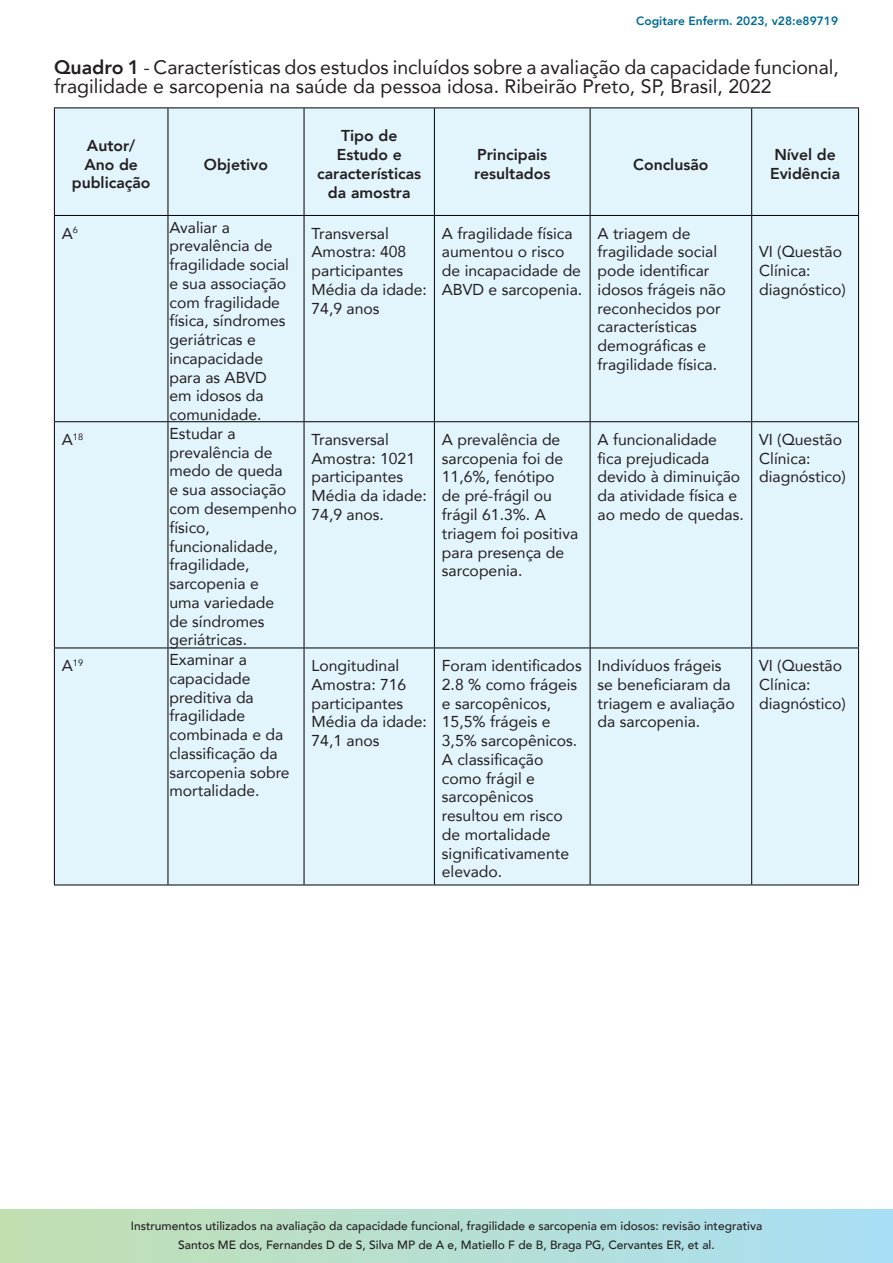
<style>
.page{position:relative;width:893px;height:1263px;background:#fff}
.page>*{position:absolute;margin:0;border:0;box-sizing:border-box;transform-origin:0 0}
.t1{font:19.5px/19.5px "Avenir";color:#231f20}
.t2{font:15.75px/18.8px "Avenir";color:#231f20}
.t3{font:800 15.75px/18.8px "Avenir";color:#231f20;text-align:center}
.t4{font:500 12px/18.6px "Avenir";color:#231f20;text-align:center}
.t5{font:800 12px "Avenir";color:#006c95}
.t6{font:9.15px "Avenir";color:#231f20}
.s1{font-weight:800}
.s2{font-size:15.75px}
</style>
<div class="page">
<svg style="left:0;top:1209px;width:893px;height:54px;background:#b6dfd2"></svg>
<div style="left:55px;top:109px;width:803px;height:776px;background:#e2f4fc"></div>
<hr style="left:54px;top:108px;width:114px;height:1px;background:#000">
<hr style="left:54px;top:108px;width:1px;height:107px;background:#000">
<hr style="left:168px;top:108px;width:136px;height:1px;background:#000">
<hr style="left:168px;top:108px;width:1px;height:107px;background:#000">
<hr style="left:304px;top:108px;width:130px;height:1px;background:#000">
<hr style="left:304px;top:108px;width:1px;height:107px;background:#000">
<hr style="left:434px;top:108px;width:156px;height:1px;background:#000">
<hr style="left:434px;top:108px;width:1px;height:107px;background:#000">
<hr style="left:590px;top:108px;width:162px;height:1px;background:#000">
<hr style="left:590px;top:108px;width:1px;height:107px;background:#000">
<hr style="left:752px;top:108px;width:107px;height:1px;background:#000">
<hr style="left:751px;top:108px;width:1px;height:107px;background:#000">
<hr style="left:858px;top:108px;width:1px;height:107px;background:#000">
<hr style="left:54px;top:215px;width:114px;height:1px;background:#000">
<hr style="left:54px;top:216px;width:1px;height:205px;background:#000">
<hr style="left:168px;top:215px;width:136px;height:1px;background:#000">
<hr style="left:168px;top:216px;width:1px;height:205px;background:#000">
<hr style="left:304px;top:215px;width:130px;height:1px;background:#000">
<hr style="left:304px;top:216px;width:1px;height:205px;background:#000">
<hr style="left:434px;top:215px;width:156px;height:1px;background:#000">
<hr style="left:434px;top:216px;width:1px;height:205px;background:#000">
<hr style="left:590px;top:215px;width:162px;height:1px;background:#000">
<hr style="left:590px;top:216px;width:1px;height:205px;background:#000">
<hr style="left:752px;top:215px;width:107px;height:1px;background:#000">
<hr style="left:751px;top:216px;width:1px;height:205px;background:#000">
<hr style="left:858px;top:216px;width:1px;height:205px;background:#000">
<hr style="left:54px;top:421px;width:114px;height:1px;background:#000">
<hr style="left:54px;top:422px;width:1px;height:226px;background:#000">
<hr style="left:168px;top:421px;width:136px;height:1px;background:#000">
<hr style="left:168px;top:422px;width:1px;height:226px;background:#000">
<hr style="left:304px;top:421px;width:130px;height:1px;background:#000">
<hr style="left:304px;top:422px;width:1px;height:226px;background:#000">
<hr style="left:434px;top:421px;width:156px;height:1px;background:#000">
<hr style="left:434px;top:422px;width:1px;height:226px;background:#000">
<hr style="left:590px;top:421px;width:162px;height:1px;background:#000">
<hr style="left:590px;top:422px;width:1px;height:226px;background:#000">
<hr style="left:752px;top:421px;width:107px;height:1px;background:#000">
<hr style="left:751px;top:422px;width:1px;height:226px;background:#000">
<hr style="left:858px;top:422px;width:1px;height:226px;background:#000">
<hr style="left:54px;top:648px;width:114px;height:1px;background:#000">
<hr style="left:54px;top:648px;width:1px;height:237px;background:#000">
<hr style="left:168px;top:648px;width:136px;height:1px;background:#000">
<hr style="left:168px;top:648px;width:1px;height:237px;background:#000">
<hr style="left:304px;top:648px;width:130px;height:1px;background:#000">
<hr style="left:304px;top:648px;width:1px;height:237px;background:#000">
<hr style="left:434px;top:648px;width:156px;height:1px;background:#000">
<hr style="left:434px;top:648px;width:1px;height:237px;background:#000">
<hr style="left:590px;top:648px;width:162px;height:1px;background:#000">
<hr style="left:590px;top:648px;width:1px;height:237px;background:#000">
<hr style="left:752px;top:648px;width:107px;height:1px;background:#000">
<hr style="left:751px;top:648px;width:1px;height:237px;background:#000">
<hr style="left:858px;top:648px;width:1px;height:237px;background:#000">
<hr style="left:54px;top:885px;width:114px;height:1px;background:#000">
<hr style="left:168px;top:885px;width:136px;height:1px;background:#000">
<hr style="left:304px;top:885px;width:130px;height:1px;background:#000">
<hr style="left:434px;top:885px;width:156px;height:1px;background:#000">
<hr style="left:590px;top:885px;width:162px;height:1px;background:#000">
<hr style="left:752px;top:885px;width:107px;height:1px;background:#000">
<p class="t5" style="left:636px;top:10px;width:203px">Cogitare Enferm. 2023, v28:e89719</p>
<p class="t1" style="left:54px;top:56px;width:786px"><span class="s1">Quadro 1</span> - Características dos estudos incluídos sobre a avaliação da capacidade funcional, fragilidade e sarcopenia na saúde da pessoa idosa. Ribeirão Preto, SP, Brasil, 2022</p>
<p class="t3" style="left:87px;top:135px;width:50px">Autor/</p>
<p class="t3" style="left:72px;top:154px;width:80px">Ano de publicação</p>
<p class="t3" style="left:204px;top:154px;width:66px">Objetivo</p>
<p class="t3" style="left:317px;top:126px;width:105px">Tipo de<br>Estudo e características da amostra</p>
<p class="t2" style="left:62px;top:223px;width:18px">A<sup>6</sup></p>
<p class="t2" style="left:169px;top:217px;width:121px">Avaliar a prevalência de fragilidade social e sua associação com fragilidade física, síndromes geriátricas e incapacidade para as ABVD em idosos da comunidade.</p>
<p class="t2" style="left:312px;top:223px;width:79px">Transversal</p>
<p class="t2" style="left:312px;top:242px;width:96px">Amostra: 408 participantes</p>
<p class="t2" style="left:312px;top:280px;width:117px">Média da idade:<br>74,9 anos</p>
<p class="t6" style="left:62px;top:429px;width:23px"><span class="s2">A</span>18</p>
<p class="t2" style="left:169px;top:424px;width:129px">Estudar a prevalência de medo de queda<br>e sua associação com desempenho físico, funcionalidade, fragilidade, sarcopenia e<br>uma variedade<br>de síndromes geriátricas.</p>
<p class="t2" style="left:312px;top:430px;width:79px">Transversal</p>
<p class="t2" style="left:312px;top:448px;width:105px">Amostra: 1021 participantes</p>
<p class="t2" style="left:312px;top:486px;width:117px">Média da idade:<br>74,9 anos.</p>
<p class="t6" style="left:62px;top:655px;width:23px"><span class="s2">A</span>19</p>
<p class="t2" style="left:169px;top:650px;width:122px">Examinar a capacidade preditiva da fragilidade combinada e da classificação da sarcopenia sobre mortalidade.</p>
<p class="t2" style="left:312px;top:656px;width:89px">Longitudinal</p>
<p class="t2" style="left:312px;top:675px;width:96px">Amostra: 716 participantes</p>
<p class="t2" style="left:312px;top:712px;width:117px">Média da idade:<br>74,1 anos</p>
<p class="t3" style="left:474px;top:144px;width:78px;text-align:left">Principais resultados</p>
<p class="t3" style="left:633px;top:154px;width:77px">Conclusão</p>
<p class="t2" style="left:442px;top:223px;width:142px">A fragilidade física aumentou o risco de incapacidade de<br>ABVD e sarcopenia.</p>
<p class="t2" style="left:598px;top:223px;width:130px">A triagem de fragilidade social pode identificar idosos frágeis não reconhecidos por características demográficas e fragilidade física.</p>
<p class="t3" style="left:774px;top:144px;width:63px">Nível de</p>
<p class="t3" style="left:770px;top:163px;width:72px">Evidência</p>
<p class="t2" style="left:759px;top:242px;width:88px">VI (Questão<br>Clínica: diagnóstico)</p>
<p class="t2" style="left:442px;top:430px;width:138px">A prevalência de sarcopenia foi de<br>11,6%, fenótipo<br>de pré-frágil ou frágil 61.3%. A triagem foi positiva para presença de sarcopenia.</p>
<p class="t2" style="left:598px;top:430px;width:148px">A funcionalidade fica prejudicada devido à diminuição da atividade física e ao medo de quedas.</p>
<p class="t2" style="left:759px;top:430px;width:88px">VI (Questão<br>Clínica: diagnóstico)</p>
<p class="t2" style="left:442px;top:656px;width:141px">Foram identificados<br>2.8 % como frágeis e sarcopênicos,<br>15,5% frágeis e<br>3,5% sarcopênicos.<br>A classificação como frágil e sarcopênicos resultou em risco de mortalidade significativamente elevado.</p>
<p class="t2" style="left:598px;top:656px;width:139px">Indivíduos frágeis se beneficiaram da triagem e avaliação da sarcopenia.</p>
<p class="t2" style="left:759px;top:656px;width:88px">VI (Questão<br>Clínica: diagnóstico)</p>
<p class="t4" style="left:131px;top:1216px;width:633px">Instrumentos utilizados na avaliação da capacidade funcional, fragilidade e sarcopenia em idosos: revisão integrativa<br>Santos ME dos, Fernandes D de S, Silva MP de A e, Matiello F de B, Braga PG, Cervantes ER, et al.</p>
</div>
